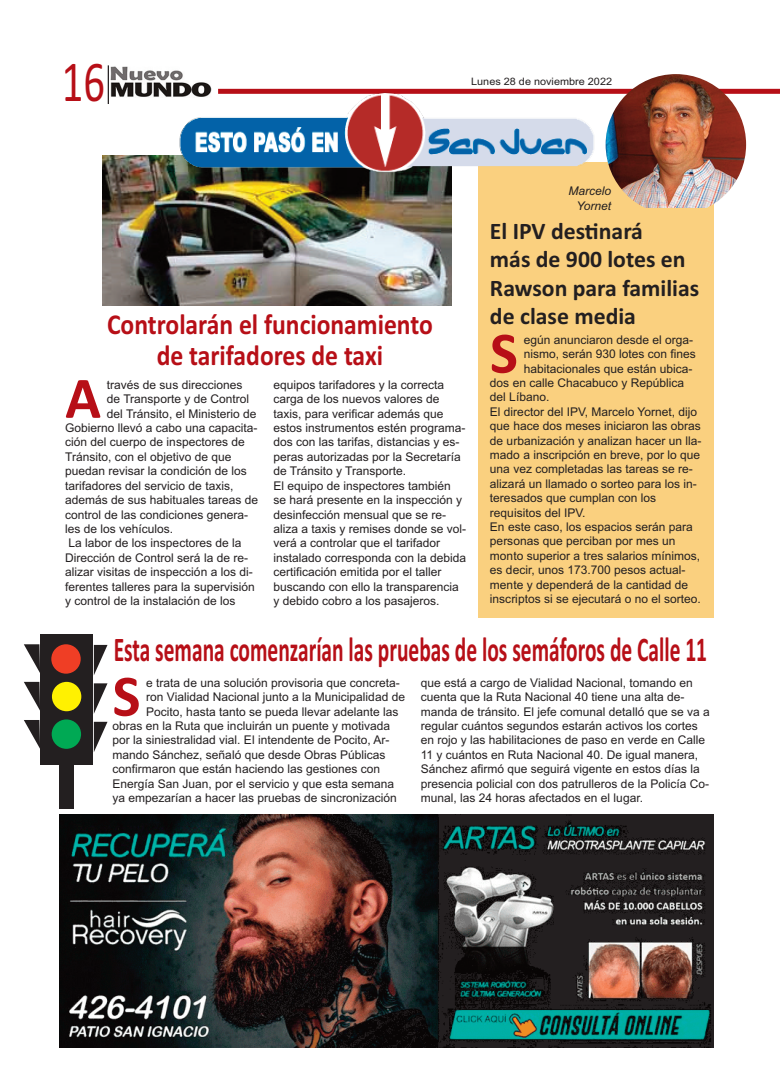
<style>
.page{position:relative;width:780px;height:1088px;background:#fff}
.page>*{position:absolute;margin:0;border:0;box-sizing:border-box;transform-origin:0 0}
.t1{font:700 59.12px "Calibri";color:#b70f17}
.t2{font:58.25px "Calibri";color:#b70f17;scale:.73 1}
.t3{font:700 34.75px "Calibri";color:#b70f17;scale:.62 1}
.t4{font:700 29px/31.1px "Calibri";color:#b70f17;text-align:center;scale:.88 1}
.t5{font:700 23.75px/28.5px "Calibri";color:#231f20}
.t6{font:12px/14.4px "Arial";color:#231f20}
.t7{font:italic 12px/14.4px "Arial";color:#231f20;text-align:right}
.t8{font:10.25px "Arial";color:#231f20;scale:1.06 1}
</style>
<div class="page">
<div style="left:218px;top:89px;width:562px;height:5px;background:#b70f17"></div>
<img style="left:110px;top:66px;width:102px;height:31px">
<hr style="left:108px;top:65px;width:1px;height:39px;background:#231f20">
<img style="left:102px;top:156px;width:349px;height:150px">
<img style="left:59px;top:815px;width:655px;height:232px">
<div style="left:478px;top:162px;width:236px;height:456px;background:#fad07f"></div>
<img style="left:175px;top:92px;width:423px;height:87px">
<img style="left:605px;top:74px;width:141px;height:134px">
<div style="left:40px;top:634px;width:53px;height:131px;background:#231f20"></div>
<div style="left:59px;top:758px;width:15px;height:51px;background:#231f20"></div>
<div style="left:51px;top:644px;width:30px;height:30px;background:#ef3e25;border-radius:50%"></div>
<div style="left:52px;top:682px;width:29px;height:29px;background:#fff101;border-radius:50%"></div>
<div style="left:52px;top:719px;width:29px;height:30px;background:#00a954;border-radius:50%"></div>
<svg style="left:24px;top:644px;width:16px;height:29px"></svg>
<svg style="left:24px;top:682px;width:16px;height:29px"></svg>
<svg style="left:24px;top:720px;width:16px;height:29px"></svg>
<svg style="left:94px;top:645px;width:13px;height:30px"></svg>
<svg style="left:94px;top:683px;width:13px;height:31px"></svg>
<svg style="left:94px;top:722px;width:13px;height:30px"></svg>
<h2 class="t2" style="left:62px;top:47px;width:61px">16</h2>
<p class="t8" style="left:471px;top:75px;width:134px">Lunes 28 de noviembre 2022</p>
<p class="t7" style="left:568px;top:184px;width:44px">Marcelo<br>Yornet</p>
<h3 class="t4" style="left:107px;top:309px;width:372px">Controlarán el funcionamiento de tarifadores de taxi</h3>
<h1 class="t1" style="left:65px;top:363px;width:37px">A</h1>
<p class="t6" style="left:107px;top:377px;width:137px">través de sus direcciones</p>
<p class="t6" style="left:107px;top:392px;width:144px">de Transporte y de Control</p>
<p class="t6" style="left:107px;top:406px;width:151px">del Tránsito, el Ministerio de</p>
<p class="t6" style="left:65px;top:421px;width:194px">Gobierno llevó a cabo una capacita-</p>
<p class="t6" style="left:65px;top:435px;width:181px">ción del cuerpo de inspectores de</p>
<p class="t6" style="left:65px;top:449px;width:168px">Tránsito, con el objetivo de que</p>
<p class="t6" style="left:65px;top:464px;width:183px">puedan revisar la condición de los</p>
<p class="t6" style="left:65px;top:478px;width:170px">tarifadores del servicio de taxis,</p>
<p class="t6" style="left:65px;top:493px;width:194px">además de sus habituales tareas de</p>
<p class="t6" style="left:65px;top:507px;width:184px">control de las condiciones genera-</p>
<p class="t6" style="left:65px;top:521px;width:110px">les de los vehículos.</p>
<p class="t6" style="left:68px;top:536px;width:174px">La labor de los inspectores de la</p>
<p class="t6" style="left:65px;top:550px;width:184px">Dirección de Control será la de re-</p>
<p class="t6" style="left:65px;top:565px;width:189px">alizar visitas de inspección a los di-</p>
<p class="t6" style="left:65px;top:579px;width:191px">ferentes talleres para la supervisión</p>
<p class="t6" style="left:65px;top:593px;width:172px">y control de la instalación de los</p>
<p class="t6" style="left:273px;top:377px;width:194px">equipos tarifadores y la correcta carga de los nuevos valores de taxis, para verificar además que estos instrumentos estén programa&shy;dos con las tarifas, distancias y es&shy;peras autorizadas por la Secretaría de Tránsito y Transporte.<br>El equipo de inspectores también se hará presente en la inspección y desinfección mensual que se re&shy;aliza a taxis y remises donde se vol&shy;verá a controlar que el tarifador instalado corresponda con la debida certificación emitida por el taller buscando con ello la transparencia y debido cobro a los pasajeros.</p>
<h3 class="t5" style="left:490px;top:216px;width:211px">El IPV destinará<br>más de 900 lotes en<br>Rawson para familias de clase media</h3>
<h1 class="t1" style="left:490px;top:318px;width:29px">S</h1>
<p class="t6" style="left:523px;top:332px;width:171px">egún anunciaron desde el orga-</p>
<p class="t6" style="left:523px;top:347px;width:174px">nismo, serán 930 lotes con fines</p>
<p class="t6" style="left:523px;top:361px;width:170px">habitacionales que están ubica-</p>
<p class="t6" style="left:490px;top:376px;width:196px">dos en calle Chacabuco y República</p>
<p class="t6" style="left:490px;top:390px;width:61px">del Líbano.</p>
<p class="t6" style="left:490px;top:404px;width:209px">El director del IPV, Marcelo Yornet, dijo</p>
<p class="t6" style="left:490px;top:419px;width:212px">que hace dos meses iniciaron las obras</p>
<p class="t6" style="left:490px;top:433px;width:213px">de urbanización y analizan hacer un lla-</p>
<p class="t6" style="left:490px;top:448px;width:212px">mado a inscripción en breve, por lo que</p>
<p class="t6" style="left:490px;top:462px;width:204px">una vez completadas las tareas se re-</p>
<p class="t6" style="left:490px;top:476px;width:208px">alizará un llamado o sorteo para los in-</p>
<p class="t6" style="left:490px;top:491px;width:168px">teresados que cumplan con los</p>
<p class="t6" style="left:490px;top:505px;width:97px">requisitos del IPV.</p>
<p class="t6" style="left:490px;top:520px;width:204px">En este caso, los espacios serán para</p>
<p class="t6" style="left:490px;top:534px;width:187px">personas que perciban por mes un</p>
<p class="t6" style="left:490px;top:548px;width:212px">monto superior a tres salarios mínimos,</p>
<p class="t6" style="left:490px;top:563px;width:197px">es decir, unos 173.700 pesos actual-</p>
<p class="t6" style="left:490px;top:577px;width:200px">mente y dependerá de la cantidad de</p>
<p class="t6" style="left:490px;top:592px;width:212px">inscriptos si se ejecutará o no el sorteo.</p>
<h3 class="t3" style="left:114px;top:628px;width:958px">Esta semana comenzarían las pruebas de los semáforos de Calle 11</h3>
<h1 class="t1" style="left:112px;top:661px;width:29px">S</h1>
<p class="t6" style="left:146px;top:675px;width:255px">e trata de una solución provisoria que concreta-</p>
<p class="t6" style="left:146px;top:690px;width:260px">ron Vialidad Nacional junto a la Municipalidad de</p>
<p class="t6" style="left:146px;top:704px;width:254px">Pocito, hasta tanto se pueda llevar adelante las</p>
<p class="t6" style="left:112px;top:719px;width:279px">obras en la Ruta que incluirán un puente y motivada</p>
<p class="t6" style="left:112px;top:733px;width:278px">por la siniestralidad vial. El intendente de Pocito, Ar-</p>
<p class="t6" style="left:112px;top:747px;width:274px">mando Sánchez, señaló que desde Obras Públicas</p>
<p class="t6" style="left:112px;top:762px;width:269px">confirmaron que están haciendo las gestiones con</p>
<p class="t6" style="left:112px;top:776px;width:283px">Energía San Juan, por el servicio y que esta semana</p>
<p class="t6" style="left:112px;top:791px;width:286px">ya empezarían a hacer las pruebas de sincronización</p>
<p class="t6" style="left:420px;top:675px;width:290px">que está a cargo de Vialidad Nacional, tomando en cuenta que la Ruta Nacional 40 tiene una alta de&shy;manda de tránsito. El jefe comunal detalló que se va a regular cuántos segundos estarán activos los cortes en rojo y las habilitaciones de paso en verde en Calle 11 y cuántos en Ruta Nacional 40. De igual manera, Sánchez afirmó que seguirá vigente en estos días la presencia policial con dos patrulleros de la Policía Co&shy;munal, las 24 horas afectados en el lugar.</p>
</div>
